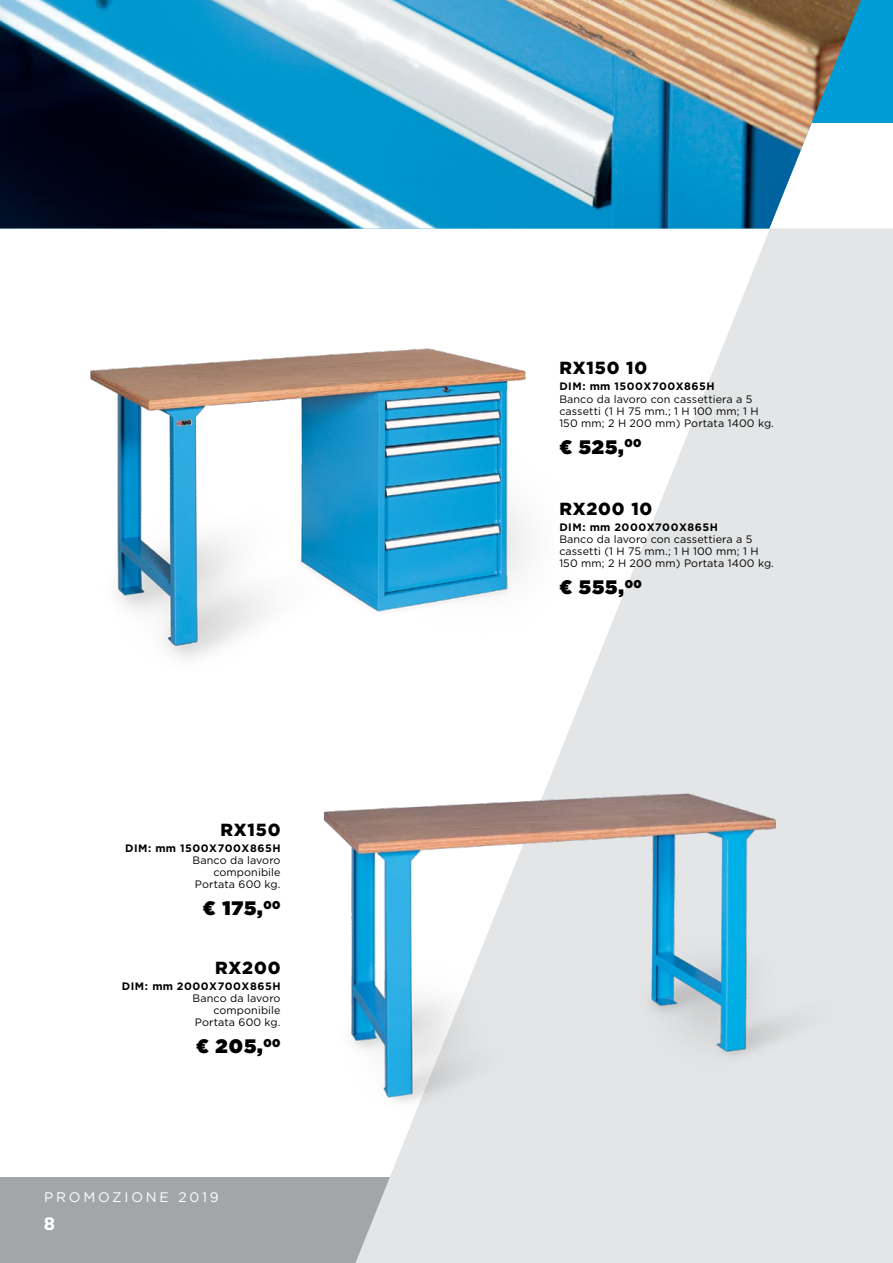
<style>
.page{position:relative;width:893px;height:1263px;background:#fff}
.page>*{position:absolute;margin:0;border:0;box-sizing:border-box;transform-origin:0 0}
.t1{font:900 19.5px "Gotham";letter-spacing:.05em;color:#000}
.t2{font:700 19.05px "Titillium";color:#fff}
.t3{font:900 17.55px "Gotham";letter-spacing:.05em;color:#000}
.t4{font:13.8px "Gotham";letter-spacing:.2em;color:#fff}
.t5{font:10.8px/12.1px "Gotham";letter-spacing:.01em;color:#000;text-align:right}
.t6{font:700 10.8px "Gotham";letter-spacing:.05em;color:#000}
</style>
<div class="page">
<div style="left:0;top:1178px;width:449px;height:85px;background:#a3a5a8"></div>
<svg style="left:355px;top:228px;width:538px;height:1035px;fill:#e4e5e6"></svg>
<div style="left:694px;top:0;width:199px;height:123px;background:#009cd7"></div>
<img style="left:0;top:0;width:861px;height:228px">
<img style="left:90px;top:315px;width:722px;height:380px">
<img style="left:281px;top:756px;width:612px;height:448px">
<p class="t3" style="left:220px;top:817px;width:62px">RX150</p>
<p class="t6" style="left:125px;top:841px;width:157px">DIM: mm 1500X700X865H</p>
<p class="t5" style="left:193px;top:854px;width:89px">Banco da lavoro componibile</p>
<p class="t5" style="left:195px;top:878px;width:87px">Portata 600 kg.</p>
<p class="t1" style="left:203px;top:894px;width:79px">€ 175,<sup>00</sup></p>
<p class="t3" style="left:215px;top:955px;width:67px">RX200</p>
<p class="t6" style="left:122px;top:979px;width:160px">DIM: mm 2000X700X865H</p>
<p class="t5" style="left:193px;top:992px;width:89px">Banco da lavoro</p>
<p class="t5" style="left:213px;top:1004px;width:69px">componibile</p>
<p class="t5" style="left:195px;top:1016px;width:87px">Portata 600 kg.</p>
<p class="t1" style="left:196px;top:1032px;width:86px">€ 205,<sup>00</sup></p>
<p class="t4" style="left:44px;top:1189px;width:176px">PROMOZIONE 2019</p>
<p class="t2" style="left:44px;top:1209px;width:12px">8</p>
<p class="t3" style="left:559px;top:356px;width:89px">RX150 10</p>
<p class="t6" style="left:559px;top:379px;width:157px">DIM: mm 1500X700X865H</p>
<p class="t5" style="left:559px;top:392px;width:195px">Banco da lavoro con cassettiera a 5</p>
<p class="t5" style="left:559px;top:405px;width:201px">cassetti (1 H 75 mm.; 1 H 100 mm; 1 H</p>
<p class="t5" style="left:559px;top:417px;width:216px">150 mm; 2 H 200 mm) Portata 1400 kg.</p>
<p class="t1" style="left:559px;top:433px;width:84px">€ 525,<sup>00</sup></p>
<p class="t3" style="left:559px;top:496px;width:95px">RX200 10</p>
<p class="t6" style="left:559px;top:520px;width:160px">DIM: mm 2000X700X865H</p>
<p class="t5" style="left:559px;top:533px;width:195px">Banco da lavoro con cassettiera a 5</p>
<p class="t5" style="left:559px;top:545px;width:201px">cassetti (1 H 75 mm.; 1 H 100 mm; 1 H</p>
<p class="t5" style="left:559px;top:557px;width:216px">150 mm; 2 H 200 mm) Portata 1400 kg.</p>
<p class="t1" style="left:559px;top:573px;width:84px">€ 555,<sup>00</sup></p>
</div>
